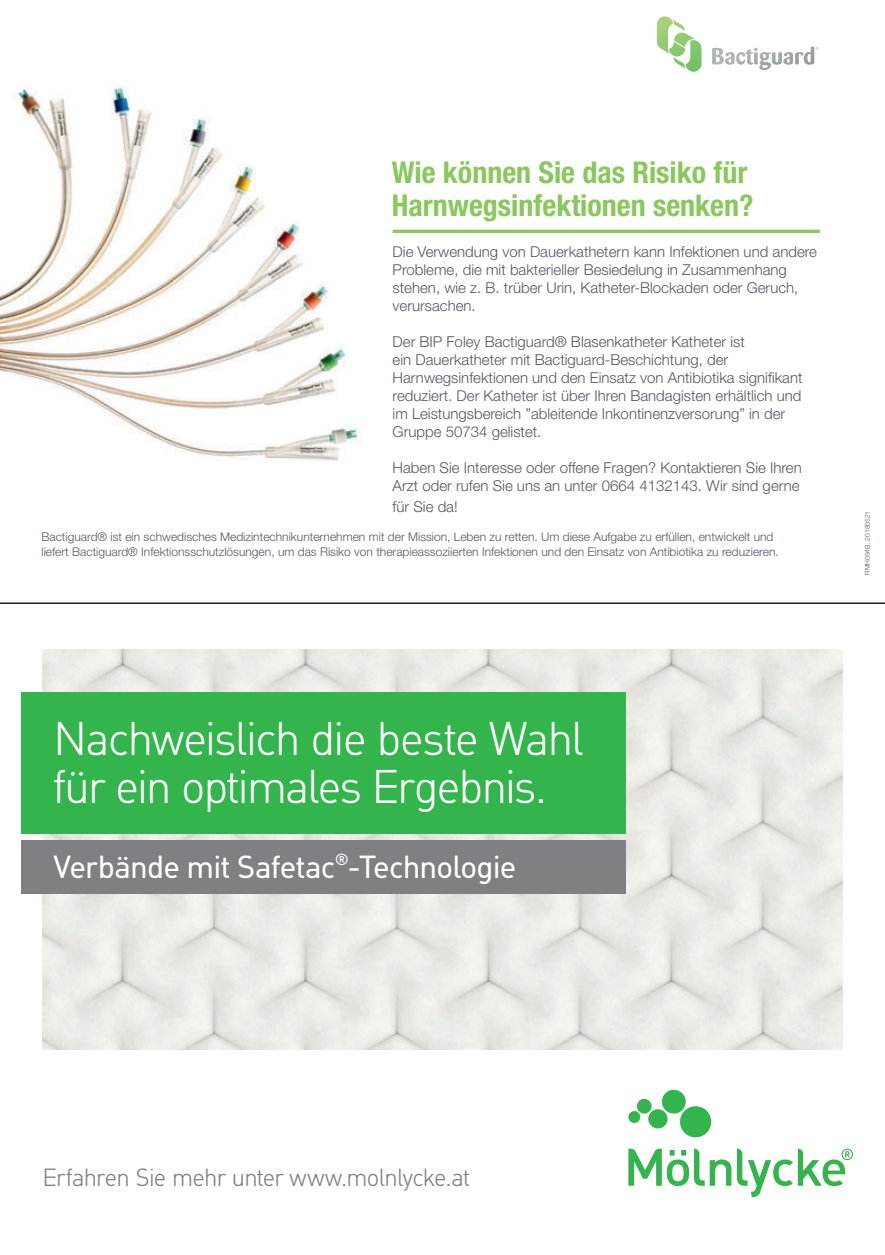
<style>
.page{position:relative;width:885px;height:1255px;background:#fff}
.page>*{position:absolute;margin:0;border:0;box-sizing:border-box;transform-origin:0 0}
.t1{font:300 45.6px/48.3px "MHC Din";letter-spacing:-.03em;color:#fff}
.t2{font:30.75px "MHC Din";letter-spacing:-.025em;color:#fff}
.t3{font:700 condensed 30px/33px "Helvetica Neue LT Std";color:#89c85e}
.t4{font:300 24px "MHC Din";letter-spacing:-.03em;color:#808083}
.t5{font:300 15px/18px "Helvetica Neue LT Std";color:#525963}
.t6{font:300 12px/15px "Helvetica Neue LT Std";color:#525963}
.t7{font:300 6.75px "Helvetica Neue LT Std";color:#525963}
</style>
<div class="page">
<svg style="left:656px;top:16px;width:45px;height:56px"></svg>
<svg style="left:712px;top:47px;width:106px;height:23px"></svg>
<img style="left:0;top:85px;width:362px;height:376px">
<hr style="left:392px;top:230px;width:427px;height:3px;background:#89c85e">
<img style="left:43px;top:650px;width:799px;height:399px">
<div style="left:21px;top:692px;width:604px;height:141px;background:#34b44d"></div>
<div style="left:21px;top:841px;width:604px;height:53px;background:#808083"></div>
<svg style="left:628px;top:1089px;width:225px;height:108px"></svg>
<hr style="left:0;top:602px;width:884px;height:2px;background:#231f20">
<h3 class="t3" style="left:391px;top:155px;width:363px">Wie können Sie das Risiko für<br>Harnwegsinfektionen senken?</h3>
<p class="t5" style="left:392px;top:243px;width:426px">Die Verwendung von Dauerkathetern kann Infektionen und andere Probleme, die mit bakterieller Besiedelung in Zusammenhang stehen, wie z. B. trüber Urin, Katheter-Blockaden oder Geruch, verursachen.</p>
<p class="t5" style="left:392px;top:333px;width:411px">Der BIP Foley Bactiguard® Blasenkatheter Katheter ist<br>ein Dauerkatheter mit Bactiguard-Beschichtung, der Harnwegsinfektionen und den Einsatz von Antibiotika signifikant reduziert. Der Katheter ist über Ihren Bandagisten erhältlich und im Leistungsbereich ”ableitende Inkontinenzversorung” in der Gruppe 50734 gelistet.</p>
<p class="t5" style="left:392px;top:459px;width:410px">Haben Sie Interesse oder offene Fragen? Kontaktieren Sie Ihren<br>Arzt oder rufen Sie uns an unter 0664 4132143. Wir sind gerne</p>
<p class="t5" style="left:392px;top:497px;width:67px">für Sie da!</p>
<p class="t6" style="left:41px;top:529px;width:738px">Bactiguard® ist ein schwedisches Medizintechnikunternehmen mit der Mission, Leben zu retten. Um diese Aufgabe zu erfüllen, entwickelt und liefert Bactiguard® Infektionsschutzlösungen, um das Risiko von therapieassoziierten Infektionen und den Einsatz von Antibiotika zu reduzieren.</p>
<p class="t7" style="left:862px;top:575px;width:66px;rotate:-90deg">RMH094B. 20180521</p>
<h1 class="t1" style="left:54px;top:715px;width:531px">Nachweislich die beste Wahl für ein optimales Ergebnis.</h1>
<h2 class="t2" style="left:54px;top:849px;width:464px">Verbände mit Safetac<sup>®</sup>-Technologie</h2>
<h3 class="t4" style="left:43px;top:1163px;width:428px">Erfahren Sie mehr unter www.molnlycke.at</h3>
</div>
